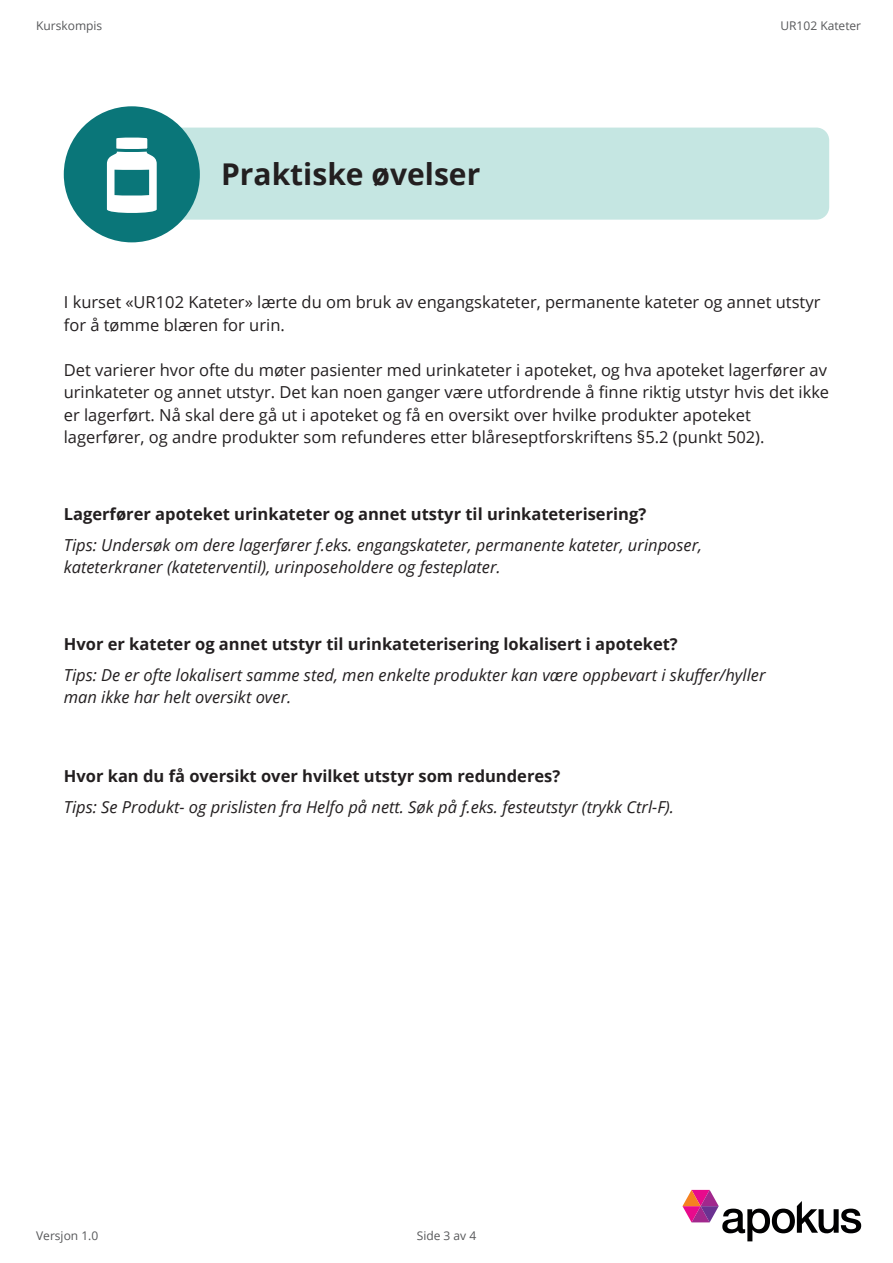
<style>
.page{position:relative;width:893px;height:1263px;background:#fff}
.page>*{position:absolute;margin:0;border:0;box-sizing:border-box;transform-origin:0 0}
.t1{font:700 30px "Open Sans";color:#231f20}
.Brødtekst_11_pt{font:16.5px/22.5px "Open Sans";color:#231f20}
.Kursiv_11_pt{font:italic 16.5px/22.5px "Open Sans";color:#231f20}
.Under_under_overskri{font:700 16.5px "Open Sans";color:#231f20}
.t2{font:12px "Open Sans";color:#57585a}
</style>
<div class="page">
<svg style="left:682px;top:1190px;width:179px;height:51px"></svg>
<div style="left:108px;top:128px;width:721px;height:92px;background:#c5e6e2;border-radius:13px"></div>
<div style="left:64px;top:106px;width:136px;height:136px;background:#0a7679;border-radius:50%"></div>
<svg style="left:107px;top:137px;width:50px;height:76px"></svg>
<p class="t2" style="left:36px;top:18px;width:68px">Kurskompis</p>
<p class="t1" style="left:221px;top:153px;width:261px">Praktiske øvelser</p>
<p class="t2" style="left:780px;top:18px;width:82px">UR102 Kateter</p>
<p class="Brødtekst_11_pt" style="left:64px;top:290px;width:758px">I kurset «UR102 Kateter» lærte du om bruk av engangskateter, permanente kateter og annet utstyr for å tømme blæren for urin.</p>
<p class="Brødtekst_11_pt" style="left:64px;top:358px;width:767px">Det varierer hvor ofte du møter pasienter med urinkateter i apoteket, og hva apoteket lagerfører av urinkateter og annet utstyr. Det kan noen ganger være utfordrende å finne riktig utstyr hvis det ikke er lagerført. Nå skal dere gå ut i apoteket og få en oversikt over hvilke produkter apoteket lagerfører, og andre produkter som refunderes etter blåreseptforskriftens §5.2 (punkt 502).</p>
<p class="Under_under_overskri" style="left:64px;top:502px;width:584px">Lagerfører apoteket urinkateter og annet utstyr til urinkateterisering?</p>
<p class="Kursiv_11_pt" style="left:64px;top:533px;width:640px">Tips: Undersøk om dere lagerfører f.eks. engangskateter, permanente kateter, urinposer, kateterkraner (kateterventil), urinposeholdere og festeplater.</p>
<p class="Under_under_overskri" style="left:64px;top:632px;width:616px">Hvor er kateter og annet utstyr til urinkateterisering lokalisert i apoteket?</p>
<p class="Kursiv_11_pt" style="left:64px;top:663px;width:703px">Tips: De er ofte lokalisert samme sted, men enkelte produkter kan være oppbevart i skuffer/hyller man ikke har helt oversikt over.</p>
<p class="Under_under_overskri" style="left:64px;top:764px;width:498px">Hvor kan du få oversikt over hvilket utstyr som redunderes?</p>
<p class="Kursiv_11_pt" style="left:64px;top:795px;width:612px">Tips: Se Produkt- og prislisten fra Helfo på nett. Søk på f.eks. festeutstyr (trykk Ctrl-F).</p>
<p class="t2" style="left:36px;top:1228px;width:64px">Versjon 1.0</p>
<p class="t2" style="left:417px;top:1228px;width:61px">Side 3 av 4</p>
</div>
